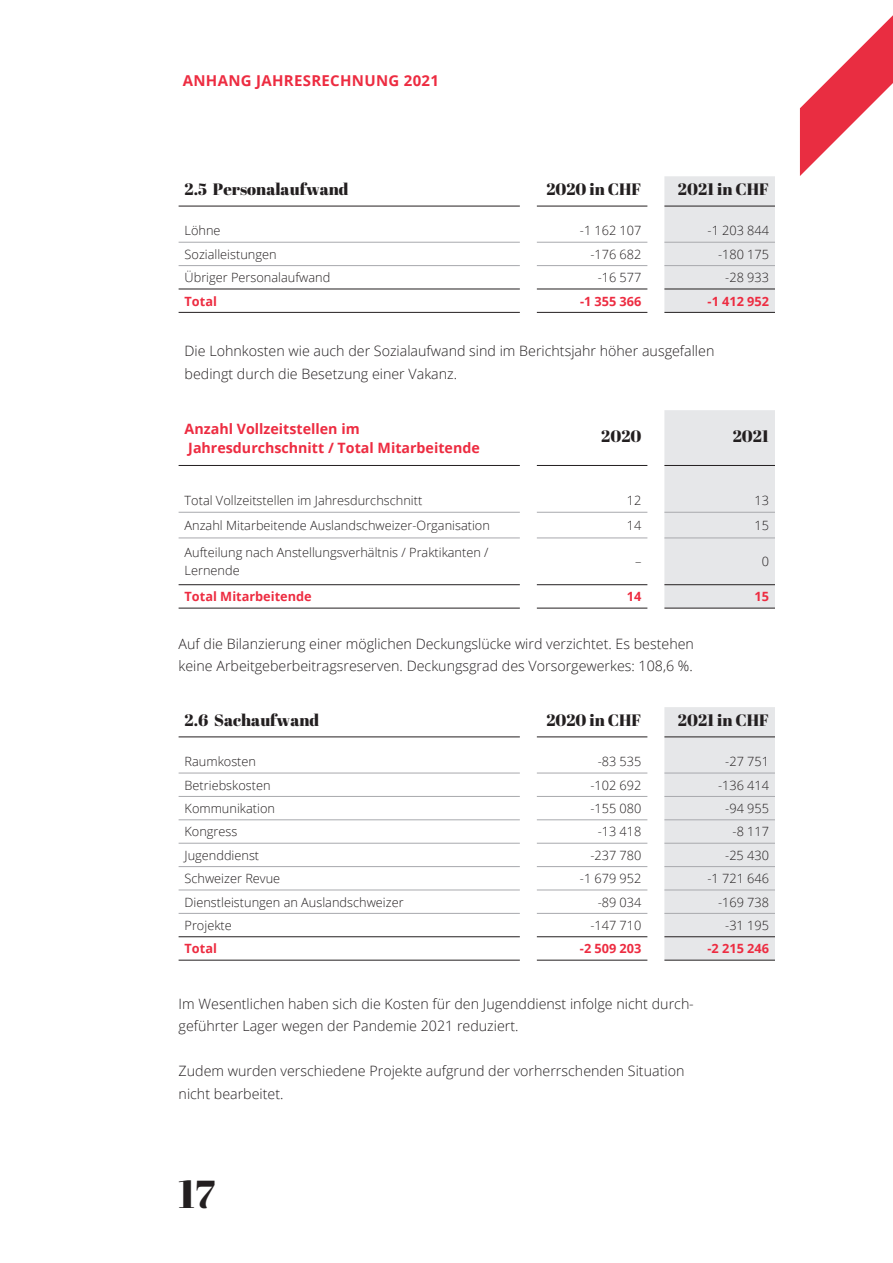
<style>
.page{position:relative;width:893px;height:1263px;background:#fff}
.page>*{position:absolute;margin:0;border:0;box-sizing:border-box;transform-origin:0 0}
.t1{font:39px "Abril Fatface";color:#231f20}
.t2{font:16.5px "Abril Fatface";color:#231f20}
.t3{font:700 15px "Open Sans";letter-spacing:.02em;color:#ed2c41}
.t4{font:300 14.25px/22.5px "Open Sans";color:#231f20}
.t5{font:700 14.25px/19.5px "Open Sans";color:#ed2c41}
.t6{font:300 12.75px/18px "Open Sans";color:#231f20}
.t7{font:700 12.75px "Open Sans";color:#ed2c41}
</style>
<div class="page">
<svg style="left:800px;top:15px;width:93px;height:161px"></svg>
<svg style="left:664px;top:176px;width:111px;height:432px;fill:#e6e7e9"></svg>
<hr style="left:179px;top:206px;width:341px;height:1px;background:#231f20">
<hr style="left:537px;top:206px;width:110px;height:1px;background:#231f20">
<hr style="left:664px;top:206px;width:111px;height:1px;background:#231f20">
<hr style="left:179px;top:289px;width:341px;height:1px;background:#231f20">
<hr style="left:537px;top:289px;width:110px;height:1px;background:#231f20">
<hr style="left:664px;top:289px;width:111px;height:1px;background:#231f20">
<hr style="left:179px;top:312px;width:341px;height:1px;background:#231f20">
<hr style="left:537px;top:312px;width:110px;height:1px;background:#231f20">
<hr style="left:179px;top:465px;width:341px;height:1px;background:#231f20">
<hr style="left:537px;top:465px;width:110px;height:1px;background:#231f20">
<hr style="left:664px;top:465px;width:111px;height:1px;background:#231f20">
<hr style="left:179px;top:584px;width:341px;height:1px;background:#231f20">
<hr style="left:537px;top:584px;width:110px;height:1px;background:#231f20">
<hr style="left:664px;top:584px;width:111px;height:1px;background:#231f20">
<hr style="left:179px;top:608px;width:341px;height:1px;background:#231f20">
<hr style="left:537px;top:608px;width:110px;height:1px;background:#231f20">
<hr style="left:664px;top:312px;width:111px;height:1px;background:#231f20">
<hr style="left:664px;top:608px;width:111px;height:1px;background:#231f20">
<hr style="left:179px;top:242px;width:341px;height:1px;background:#a8a9ad">
<hr style="left:537px;top:242px;width:110px;height:1px;background:#a8a9ad">
<hr style="left:664px;top:242px;width:111px;height:1px;background:#a8a9ad">
<hr style="left:179px;top:265px;width:341px;height:1px;background:#a8a9ad">
<hr style="left:537px;top:265px;width:110px;height:1px;background:#a8a9ad">
<hr style="left:664px;top:265px;width:111px;height:1px;background:#a8a9ad">
<hr style="left:179px;top:512px;width:341px;height:1px;background:#a8a9ad">
<hr style="left:537px;top:512px;width:110px;height:1px;background:#a8a9ad">
<hr style="left:664px;top:512px;width:111px;height:1px;background:#a8a9ad">
<hr style="left:179px;top:538px;width:341px;height:1px;background:#a8a9ad">
<hr style="left:537px;top:538px;width:110px;height:1px;background:#a8a9ad">
<hr style="left:664px;top:538px;width:111px;height:1px;background:#a8a9ad">
<div style="left:664px;top:707px;width:111px;height:253px;background:#e6e7e9"></div>
<hr style="left:179px;top:737px;width:341px;height:1px;background:#231f20">
<hr style="left:537px;top:737px;width:110px;height:1px;background:#231f20">
<hr style="left:664px;top:737px;width:111px;height:1px;background:#231f20">
<hr style="left:179px;top:936px;width:341px;height:1px;background:#231f20">
<hr style="left:537px;top:936px;width:110px;height:1px;background:#231f20">
<hr style="left:664px;top:936px;width:111px;height:1px;background:#231f20">
<hr style="left:179px;top:960px;width:341px;height:1px;background:#231f20">
<hr style="left:537px;top:960px;width:110px;height:1px;background:#231f20">
<hr style="left:664px;top:960px;width:111px;height:1px;background:#231f20">
<hr style="left:179px;top:773px;width:341px;height:1px;background:#a8a9ad">
<hr style="left:537px;top:773px;width:110px;height:1px;background:#a8a9ad">
<hr style="left:664px;top:773px;width:111px;height:1px;background:#a8a9ad">
<hr style="left:179px;top:796px;width:341px;height:1px;background:#a8a9ad">
<hr style="left:537px;top:796px;width:110px;height:1px;background:#a8a9ad">
<hr style="left:664px;top:796px;width:111px;height:1px;background:#a8a9ad">
<hr style="left:179px;top:819px;width:341px;height:1px;background:#a8a9ad">
<hr style="left:537px;top:819px;width:110px;height:1px;background:#a8a9ad">
<hr style="left:664px;top:819px;width:111px;height:1px;background:#a8a9ad">
<hr style="left:179px;top:843px;width:341px;height:1px;background:#a8a9ad">
<hr style="left:537px;top:843px;width:110px;height:1px;background:#a8a9ad">
<hr style="left:664px;top:843px;width:111px;height:1px;background:#a8a9ad">
<hr style="left:179px;top:866px;width:341px;height:1px;background:#a8a9ad">
<hr style="left:537px;top:866px;width:110px;height:1px;background:#a8a9ad">
<hr style="left:664px;top:866px;width:111px;height:1px;background:#a8a9ad">
<hr style="left:179px;top:890px;width:341px;height:1px;background:#a8a9ad">
<hr style="left:537px;top:890px;width:110px;height:1px;background:#a8a9ad">
<hr style="left:664px;top:890px;width:111px;height:1px;background:#a8a9ad">
<hr style="left:179px;top:913px;width:341px;height:1px;background:#a8a9ad">
<hr style="left:537px;top:913px;width:110px;height:1px;background:#a8a9ad">
<hr style="left:664px;top:913px;width:111px;height:1px;background:#a8a9ad">
<p class="t3" style="left:183px;top:70px;width:258px">ANHANG JAHRESRECHNUNG 2021</p>
<p class="t2" style="left:185px;top:178px;width:166px">2.5 Personalaufwand</p>
<p class="t2" style="left:546px;top:178px;width:96px">2020 in CHF</p>
<p class="t2" style="left:678px;top:178px;width:93px">2021 in CHF</p>
<p class="t6" style="left:185px;top:221px;width:38px">Löhne</p>
<p class="t6" style="left:580px;top:221px;width:63px">-1 162 107</p>
<p class="t6" style="left:707px;top:221px;width:63px">-1 203 844</p>
<p class="t6" style="left:185px;top:245px;width:94px">Sozialleistungen</p>
<p class="t6" style="left:590px;top:245px;width:52px">-176 682</p>
<p class="t6" style="left:718px;top:245px;width:52px">-180 175</p>
<p class="t6" style="left:185px;top:268px;width:147px">Übriger Personalaufwand</p>
<p class="t6" style="left:598px;top:268px;width:45px">-16 577</p>
<p class="t6" style="left:725px;top:268px;width:45px">-28 933</p>
<p class="t7" style="left:185px;top:292px;width:34px">Total</p>
<p class="t7" style="left:580px;top:292px;width:63px">-1 355 366</p>
<p class="t7" style="left:708px;top:292px;width:63px">-1 412 952</p>
<p class="t4" style="left:185px;top:339px;width:531px">Die Lohnkosten wie auch der Sozialaufwand sind im Berichtsjahr höher ausgefallen bedingt durch die Besetzung einer Vakanz.</p>
<p class="t5" style="left:185px;top:418px;width:297px">Anzahl Vollzeitstellen im<br>Jahresdurchschnitt / Total Mitarbeitende</p>
<p class="t2" style="left:601px;top:425px;width:42px">2020</p>
<p class="t2" style="left:733px;top:425px;width:38px">2021</p>
<p class="t6" style="left:185px;top:491px;width:239px">Total Vollzeitstellen im Jahresdurchschnitt</p>
<p class="t6" style="left:627px;top:491px;width:16px">12</p>
<p class="t6" style="left:754px;top:491px;width:16px">13</p>
<p class="t6" style="left:185px;top:516px;width:307px">Anzahl Mitarbeitende Auslandschweizer-Organisation</p>
<p class="t6" style="left:627px;top:516px;width:16px">14</p>
<p class="t6" style="left:754px;top:516px;width:16px">15</p>
<p class="t6" style="left:185px;top:543px;width:306px">Aufteilung nach Anstellungsverhältnis / Praktikanten /<br>Lernende</p>
<p class="t6" style="left:635px;top:552px;width:8px">–</p>
<p class="t6" style="left:762px;top:552px;width:9px">0</p>
<p class="t7" style="left:185px;top:588px;width:129px">Total Mitarbeitende</p>
<p class="t7" style="left:627px;top:588px;width:16px">14</p>
<p class="t7" style="left:754px;top:588px;width:16px">15</p>
<p class="t4" style="left:179px;top:632px;width:517px">Auf die Bilanzierung einer möglichen Deckungslücke wird verzichtet. Es bestehen keine Arbeitgeberbeitragsreserven. Deckungsgrad des Vorsorgewerkes: 108,6 %.</p>
<p class="t2" style="left:185px;top:709px;width:136px">2.6 Sachaufwand</p>
<p class="t2" style="left:546px;top:709px;width:96px">2020 in CHF</p>
<p class="t2" style="left:678px;top:709px;width:93px">2021 in CHF</p>
<p class="t6" style="left:185px;top:752px;width:73px">Raumkosten</p>
<p class="t6" style="left:598px;top:752px;width:45px">-83 535</p>
<p class="t6" style="left:725px;top:752px;width:45px">-27 751</p>
<p class="t6" style="left:185px;top:776px;width:88px">Betriebskosten</p>
<p class="t6" style="left:590px;top:776px;width:52px">-102 692</p>
<p class="t6" style="left:718px;top:776px;width:52px">-136 414</p>
<p class="t6" style="left:185px;top:799px;width:92px">Kommunikation</p>
<p class="t6" style="left:590px;top:799px;width:52px">-155 080</p>
<p class="t6" style="left:725px;top:799px;width:45px">-94 955</p>
<p class="t6" style="left:185px;top:822px;width:54px">Kongress</p>
<p class="t6" style="left:598px;top:822px;width:45px">-13 418</p>
<p class="t6" style="left:733px;top:822px;width:38px">-8 117</p>
<p class="t6" style="left:185px;top:846px;width:76px">Jugenddienst</p>
<p class="t6" style="left:590px;top:846px;width:52px">-237 780</p>
<p class="t6" style="left:725px;top:846px;width:45px">-25 430</p>
<p class="t6" style="left:185px;top:869px;width:97px">Schweizer Revue</p>
<p class="t6" style="left:580px;top:869px;width:63px">-1 679 952</p>
<p class="t6" style="left:707px;top:869px;width:63px">-1 721 646</p>
<p class="t6" style="left:185px;top:892px;width:221px">Dienstleistungen an Auslandschweizer</p>
<p class="t6" style="left:598px;top:892px;width:45px">-89 034</p>
<p class="t6" style="left:718px;top:892px;width:52px">-169 738</p>
<p class="t6" style="left:185px;top:916px;width:49px">Projekte</p>
<p class="t6" style="left:590px;top:916px;width:52px">-147 710</p>
<p class="t6" style="left:725px;top:916px;width:45px">-31 195</p>
<p class="t7" style="left:185px;top:940px;width:34px">Total</p>
<p class="t7" style="left:580px;top:940px;width:63px">-2 509 203</p>
<p class="t7" style="left:707px;top:940px;width:63px">-2 215 246</p>
<p class="t4" style="left:179px;top:992px;width:517px">Im Wesentlichen haben sich die Kosten für den Jugenddienst infolge nicht durch&shy;geführter Lager wegen der Pandemie 2021 reduziert.</p>
<p class="t4" style="left:179px;top:1059px;width:507px">Zudem wurden verschiedene Projekte aufgrund der vorherrschenden Situation nicht bearbeitet.</p>
<h1 class="t1" style="left:179px;top:1166px;width:38px">17</h1>
</div>
